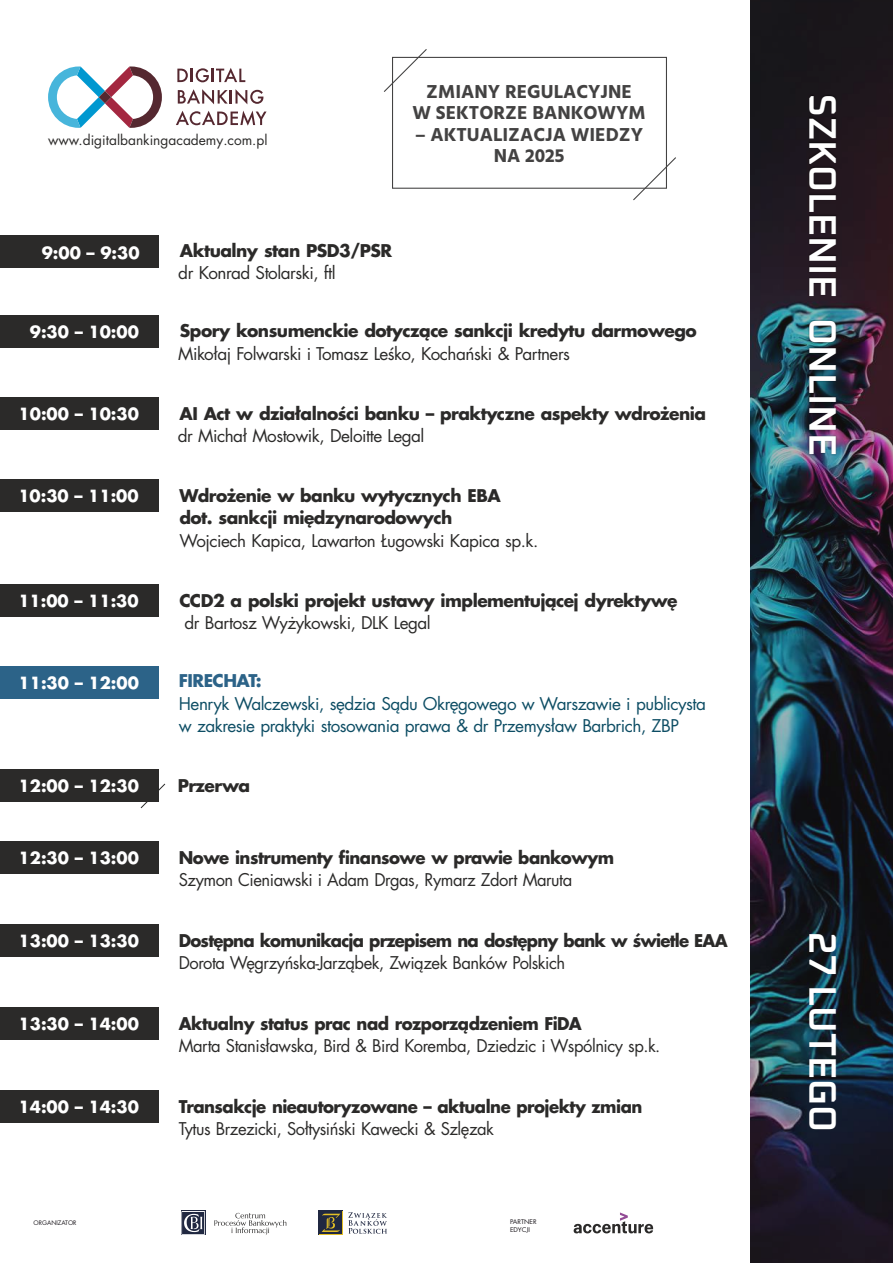
<style>
.page{position:relative;width:893px;height:1263px;background:#fff}
.page>*{position:absolute;margin:0;border:0;box-sizing:border-box;transform-origin:0 0}
.t1{font:600 38.4px "Oxanium";color:#fff}
.t2{font:700 19.2px/21.6px "Hind";color:#434242;text-align:center}
.t3{font:17.1px "Futura LT Pro";letter-spacing:-.03em;color:#2b2a29}
.t4{font:700 17.1px/22.2px "Futura LT Pro";letter-spacing:-.03em;color:#2b2a29}
.t5{font:17.1px/22.4px "Futura LT Pro";letter-spacing:-.03em;color:#0d4d64}
.t6{font:700 17.1px "Futura LT Pro";letter-spacing:-.05em;color:#2b2a29}
.t7{font:700 17.1px "Futura LT Pro";letter-spacing:-.03em;color:#2c6388}
.t8{font:700 16.35px "Futura LT Pro";color:#fff}
.t9{font:13.8px "Futura LT Pro";color:#2b2a29}
.t10{font:6.3px/8.2px "Futura LT Pro";color:#1f1b20;scale:1.05 1}
.t11{font:6.15px "Futura LT Pro";color:#1f1b20}
</style>
<div class="page">
<div style="left:392px;top:57px;width:275px;height:132px;border:1px solid #434242"></div>
<svg style="left:383px;top:49px;width:45px;height:44px"></svg>
<svg style="left:632px;top:156px;width:44px;height:45px"></svg>
<svg style="left:177px;top:68px;width:68px;height:14px"></svg>
<svg style="left:178px;top:89px;width:85px;height:15px"></svg>
<svg style="left:176px;top:111px;width:91px;height:15px"></svg>
<svg style="left:48px;top:66px;width:114px;height:62px"></svg>
<svg style="left:140px;top:783px;width:26px;height:26px"></svg>
<div style="left:0;top:769px;width:158px;height:33px;background:#2b2a29"></div>
<div style="left:0;top:315px;width:158px;height:32px;background:#2b2a29"></div>
<svg style="left:574px;top:1212px;width:79px;height:21px"></svg>
<img style="left:750px;top:0;width:143px;height:1263px">
<div style="left:0;top:236px;width:159px;height:32px;background:#2b2a29"></div>
<div style="left:0;top:397px;width:159px;height:32px;background:#2b2a29"></div>
<svg style="left:348px;top:1212px;width:39px;height:22px"></svg>
<svg style="left:319px;top:1211px;width:24px;height:24px"></svg>
<div style="left:320px;top:1212px;width:22px;height:22px;background:linear-gradient(to right,#202841,#202841)"></div>
<svg style="left:322px;top:1214px;width:18px;height:18px"></svg>
<svg style="left:181px;top:1211px;width:24px;height:24px"></svg>
<svg style="left:214px;top:1213px;width:72px;height:22px"></svg>
<div style="left:0;top:666px;width:159px;height:33px;background:#2c6388"></div>
<div style="left:0;top:841px;width:159px;height:32px;background:#2b2a29"></div>
<div style="left:0;top:924px;width:159px;height:32px;background:#2b2a29"></div>
<div style="left:0;top:479px;width:158px;height:33px;background:#2b2a29"></div>
<img style="left:808px;top:95px;width:29px;height:361px">
<div style="left:0;top:584px;width:158px;height:32px;background:#2b2a29"></div>
<div style="left:0;top:1007px;width:159px;height:32px;background:#2b2a29"></div>
<div style="left:0;top:1090px;width:159px;height:32px;background:#2b2a29"></div>
<p class="t9" style="left:48px;top:134px;width:221px">www.digitalbankingacademy.com.pl</p>
<p class="t2" style="left:412px;top:80px;width:235px">ZMIANY REGULACYJNE<br>W SEKTORZE BANKOWYM</p>
<p class="t2" style="left:415px;top:123px;width:230px">– AKTUALIZACJA WIEDZY<br>NA 2025</p>
<p class="t8" style="left:42px;top:245px;width:99px">9:00 – 9:30</p>
<p class="t4" style="left:180px;top:240px;width:214px">Aktualny stan PSD3/PSR</p>
<p class="t3" style="left:178px;top:265px;width:159px">dr Konrad Stolarski, ftl</p>
<p class="t8" style="left:30px;top:324px;width:111px">9:30 – 10:00</p>
<p class="t4" style="left:180px;top:321px;width:518px">Spory konsumenckie dotyczące sankcji kredytu darmowego</p>
<p class="t3" style="left:178px;top:346px;width:393px">Mikołaj Folwarski i Tomasz Leśko, Kochański &amp; Partners</p>
<p class="t8" style="left:19px;top:407px;width:122px">10:00 – 10:30</p>
<p class="t4" style="left:180px;top:403px;width:528px">AI Act w działalności banku – praktyczne aspekty wdrożenia</p>
<p class="t3" style="left:178px;top:428px;width:248px">dr Michał Mostowik, Deloitte Legal</p>
<p class="t8" style="left:18px;top:489px;width:122px">10:30 – 11:00</p>
<p class="t4" style="left:179px;top:485px;width:323px">Wdrożenie w banku wytycznych EBA dot. sankcji międzynarodowych</p>
<p class="t3" style="left:179px;top:532px;width:360px">Wojciech Kapica, Lawarton Ługowski Kapica sp.k.</p>
<p class="t8" style="left:18px;top:593px;width:122px">11:00 – 11:30</p>
<p class="t4" style="left:179px;top:590px;width:500px">CCD2 a polski projekt ustawy implementującej dyrektywę</p>
<p class="t3" style="left:185px;top:615px;width:248px">dr Bartosz Wyżykowski, DLK Legal</p>
<p class="t8" style="left:19px;top:676px;width:122px">11:30 – 12:00</p>
<p class="t7" style="left:179px;top:673px;width:84px">FIRECHAT:</p>
<p class="t5" style="left:179px;top:693px;width:529px">Henryk Walczewski, sędzia Sądu Okręgowego w Warszawie i publicysta w zakresie praktyki stosowania prawa &amp; dr Przemysław Barbrich, ZBP</p>
<p class="t8" style="left:19px;top:779px;width:122px">12:00 – 12:30</p>
<p class="t4" style="left:178px;top:775px;width:74px">Przerwa</p>
<p class="t8" style="left:19px;top:850px;width:122px">12:30 – 13:00</p>
<p class="t4" style="left:179px;top:847px;width:437px">Nowe instrumenty finansowe w prawie bankowym</p>
<p class="t3" style="left:179px;top:872px;width:395px">Szymon Cieniawski i Adam Drgas, Rymarz Zdort Maruta</p>
<p class="t8" style="left:19px;top:933px;width:122px">13:00 – 13:30</p>
<p class="t6" style="left:179px;top:933px;width:550px">Dostępna komunikacja przepisem na dostępny bank w świetle EAA</p>
<p class="t3" style="left:179px;top:955px;width:388px">Dorota Węgrzyńska-Jarząbek, Związek Banków Polskich</p>
<p class="t8" style="left:19px;top:1016px;width:122px">13:30 – 14:00</p>
<p class="t4" style="left:179px;top:1013px;width:404px">Aktualny status prac nad rozporządzeniem FiDA</p>
<p class="t3" style="left:179px;top:1038px;width:483px">Marta Stanisławska, Bird &amp; Bird Koremba, Dziedzic i Wspólnicy sp.k.</p>
<p class="t8" style="left:19px;top:1099px;width:122px">14:00 – 14:30</p>
<p class="t4" style="left:179px;top:1096px;width:465px">Transakcje nieautoryzowane – aktualne projekty zmian</p>
<p class="t3" style="left:179px;top:1121px;width:317px">Tytus Brzezicki, Sołtysiński Kawecki &amp; Szlęzak</p>
<p class="t11" style="left:33px;top:1220px;width:45px">ORGANIZATOR</p>
<p class="t10" style="left:510px;top:1218px;width:27px">PARTNER<br>EDYCJI</p>
<h1 class="t1" style="left:840px;top:94px;width:364px;rotate:90deg">SZKOLENIE ONLINE</h1>
<h1 class="t1" style="left:840px;top:932px;width:202px;rotate:90deg">27 LUTEGO</h1>
</div>
